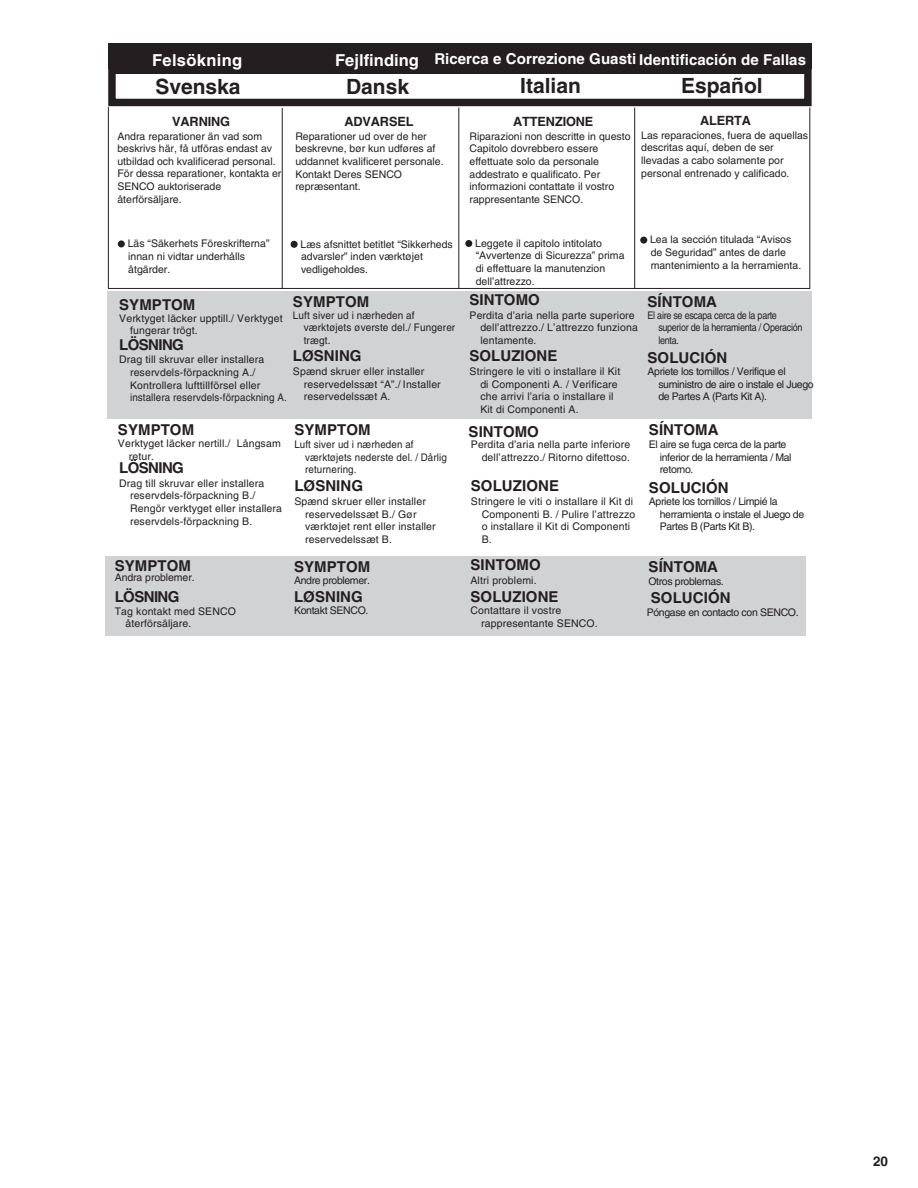
<style>
.page{position:relative;width:918px;height:1188px;background:#fff}
.page>*{position:absolute;margin:0;border:0;box-sizing:border-box;transform-origin:0 0}
.t1{font:700 21px "Helvetica LT";color:#231f20}
.t2{font:700 16.5px "Helvetica LT";letter-spacing:.02em;color:#fff}
.t3{font:700 15px/29.4px "Helvetica LT";letter-spacing:.005em;color:#231f20}
.t4{font:700 15px "Helvetica LT";letter-spacing:.005em;color:#fff}
.t5{font:700 15px "Helvetica LT";letter-spacing:-.04em;color:#231f20}
.t6{font:700 15px/30.3px "Helvetica LT";letter-spacing:-.02em;color:#231f20}
.t7{font:700 13.5px "Helvetica LT";color:#231f20}
.t8{font:700 12.75px "Helvetica LT";letter-spacing:-.01em;color:#231f20}
.t9{font:10.5px/12.6px "Helvetica LT";color:#231f20}
.t10{font:10.5px/12.6px "Helvetica LT";letter-spacing:-.03em;color:#231f20}
.t11{font:10.5px/12.6px "Helvetica LT";letter-spacing:-.03em;color:#231f20;scale:.86 1}
.t12{font:10.5px/12.6px "Helvetica LT";color:#231f20;scale:.93 1}
.t13{font:10.5px/12.6px "Helvetica LT";color:#231f20;scale:.95 1}
.t14{font:10.5px "Helvetica LT";letter-spacing:-.035em;color:#231f20}
.s1{font-size:16.5px}
</style>
<div class="page">
<hr style="left:108px;top:107px;width:1px;height:181px;background:#231f20">
<hr style="left:809px;top:108px;width:1px;height:181px;background:#231f20">
<hr style="left:634px;top:108px;width:1px;height:181px;background:#231f20">
<hr style="left:458px;top:108px;width:1px;height:181px;background:#231f20">
<div style="left:108px;top:43px;width:704px;height:25px;background:#231f20"></div>
<div style="left:108px;top:67px;width:704px;height:39px;border:7px solid #231f20"></div>
<div style="left:118px;top:240px;width:7px;height:7px;background:#231f20;border-radius:50%"></div>
<div style="left:105px;top:557px;width:701px;height:79px;background:#d1d2d4"></div>
<div style="left:108px;top:291px;width:704px;height:128px;background:#d1d2d4"></div>
<hr style="left:282px;top:108px;width:1px;height:181px;background:#231f20">
<hr style="left:108px;top:288px;width:702px;height:1px;background:#231f20">
<div style="left:640px;top:237px;width:7px;height:7px;background:#231f20;border-radius:50%"></div>
<div style="left:291px;top:241px;width:7px;height:7px;background:#231f20;border-radius:50%"></div>
<div style="left:465px;top:240px;width:7px;height:7px;background:#231f20;border-radius:50%"></div>
<p class="t2" style="left:152px;top:50px;width:92px">Felsökning</p>
<p class="t1" style="left:155px;top:74px;width:87px">Svenska</p>
<p class="t4" style="left:335px;top:50px;width:472px"><span class="s1">Fejlfinding</span> Ricerca e Correzione Guasti Identificación de Fallas</p>
<p class="t1" style="left:346px;top:74px;width:65px">Dansk</p>
<p class="t1" style="left:520px;top:73px;width:62px">Italian</p>
<p class="t1" style="left:681px;top:73px;width:83px">Español</p>
<p class="t8" style="left:700px;top:113px;width:53px">ALERTA</p>
<p class="t9" style="left:641px;top:129px;width:168px">Las reparaciones, fuera de aquellas descritas aquí, deben de ser llevadas a cabo solamente por personal entrenado y calificado.</p>
<p class="t8" style="left:172px;top:114px;width:60px">VARNING</p>
<p class="t9" style="left:117px;top:130px;width:165px">Andra reparationer än vad som beskrivs här, få utföras endast av utbildad och kvalificerad personal.<br>För dessa reparationer, kontakta er<br>SENCO auktoriserade återförsäljare.</p>
<p class="t9" style="left:128px;top:237px;width:143px">Läs “Säkerhets Föreskrifterna” innan ni vidtar underhålls åtgärder.</p>
<p class="t3" style="left:119px;top:290px;width:78px">SYMPTOM</p>
<p class="t9" style="left:130px;top:312px;width:154px;text-indent:-11px">Verktyget läcker upptill./ Verktyget fungerar trögt.</p>
<p class="t5" style="left:119px;top:335px;width:66px">LÖSNING</p>
<p class="t9" style="left:130px;top:353px;width:158px;text-indent:-11px">Drag till skruvar eller installera reservdels-förpackning A./ Kontrollera lufttillförsel eller installera reservdels-förpackning A.</p>
<p class="t3" style="left:118px;top:415px;width:78px">SYMPTOM</p>
<p class="t9" style="left:129px;top:437px;width:153px;text-indent:-11px">Verktyget läcker nertill./ Långsam retur.</p>
<p class="t5" style="left:119px;top:459px;width:66px">LÖSNING</p>
<p class="t9" style="left:130px;top:477px;width:153px;text-indent:-11px">Drag till skruvar eller installera reservdels-förpackning B./<br>Rengör verktyget eller installera reservdels-förpackning B.</p>
<p class="t6" style="left:115px;top:551px;width:78px">SYMPTOM<br>LÖSNING</p>
<p class="t9" style="left:126px;top:605px;width:112px;text-indent:-11px">Tag kontakt med SENCO återförsäljare.</p>
<p class="t8" style="left:344px;top:114px;width:71px">ADVARSEL</p>
<p class="t9" style="left:295px;top:130px;width:150px">Reparationer ud over de her beskrevne, bør kun udføres af uddannet kvalificeret personale.<br>Kontakt Deres SENCO repræsentant.</p>
<p class="t8" style="left:513px;top:114px;width:82px">ATTENZIONE</p>
<p class="t9" style="left:470px;top:130px;width:163px">Riparazioni non descritte in questo<br>Capitolo dovrebbero essere effettuate solo da personale addestrato e qualificato. Per informazioni contattate il vostro rappresentante SENCO.</p>
<p class="t9" style="left:650px;top:233px;width:153px">Lea la sección titulada “Avisos de Seguridad” antes de darle mantenimiento a la herramienta.</p>
<p class="t9" style="left:301px;top:238px;width:154px">Læs afsnittet betitlet “Sikkerheds advarsler” inden værktøjet vedligeholdes.</p>
<p class="t9" style="left:475px;top:237px;width:151px">Leggete il capitolo intitolato “Avvertenze di Sicurezza” prima di effettuare la manutenzion dell’attrezzo.</p>
<p class="t3" style="left:648px;top:287px;width:71px">SÍNTOMA</p>
<p class="t11" style="left:658px;top:309px;width:169px;text-indent:-11px">El aire se escapa cerca de la parte superior de la herramienta / Operación lenta.</p>
<p class="t3" style="left:648px;top:342px;width:81px">SOLUCIÓN</p>
<p class="t10" style="left:658px;top:365px;width:157px;text-indent:-11px">Apriete los tornillos / Verifique el suministro de aire o instale el Juego de Partes A (Parts Kit A).</p>
<p class="t3" style="left:649px;top:415px;width:71px">SÍNTOMA</p>
<p class="t10" style="left:660px;top:438px;width:133px;text-indent:-11px">El aire se fuga cerca de la parte inferior de la herramienta / Mal retorno.</p>
<p class="t3" style="left:649px;top:473px;width:81px">SOLUCIÓN</p>
<p class="t10" style="left:660px;top:495px;width:146px;text-indent:-11px">Apriete los tornillos / Limpié la herramienta o instale el Juego de<br>Partes B (Parts Kit B).</p>
<p class="t3" style="left:649px;top:552px;width:71px">SÍNTOMA</p>
<p class="t10" style="left:648px;top:575px;width:77px">Otros problemas.</p>
<p class="t3" style="left:651px;top:582px;width:81px">SOLUCIÓN</p>
<p class="t10" style="left:647px;top:606px;width:153px">Póngase en contacto con SENCO.</p>
<p class="t3" style="left:470px;top:285px;width:72px">SINTOMO</p>
<p class="t9" style="left:480px;top:309px;width:159px;text-indent:-11px">Perdita d’aria nella parte superiore dell’attrezzo./ L’attrezzo funziona lentamente.</p>
<p class="t3" style="left:470px;top:340px;width:90px">SOLUZIONE</p>
<p class="t9" style="left:480px;top:365px;width:141px;text-indent:-11px">Stringere le viti o installare il Kit di Componenti A. / Verificare che arrivi l’aria o installare il<br>Kit di Componenti A.</p>
<p class="t3" style="left:469px;top:416px;width:72px">SINTOMO</p>
<p class="t3" style="left:293px;top:287px;width:78px">SYMPTOM</p>
<p class="t13" style="left:304px;top:309px;width:161px;text-indent:-11px">Luft siver ud i nærheden af værktøjets øverste del./ Fungerer trægt.</p>
<p class="t3" style="left:293px;top:340px;width:70px">LØSNING</p>
<p class="t9" style="left:304px;top:365px;width:139px;text-indent:-11px">Spænd skruer eller installer reservedelssæt “A”./ Installer reservedelssæt A.</p>
<p class="t3" style="left:294px;top:415px;width:78px">SYMPTOM</p>
<p class="t12" style="left:305px;top:438px;width:154px;text-indent:-11px">Luft siver ud i nærheden af værktøjets nederste del. / Dårlig returnering.</p>
<p class="t3" style="left:294px;top:471px;width:70px">LØSNING</p>
<p class="t9" style="left:305px;top:495px;width:132px;text-indent:-11px">Spænd skruer eller installer reservedelssæt B./ Gør værktøjet rent eller installer reservedelssæt B.</p>
<p class="t3" style="left:294px;top:552px;width:78px">SYMPTOM<br>LØSNING</p>
<p class="t10" style="left:294px;top:604px;width:76px">Kontakt SENCO.</p>
<p class="t9" style="left:471px;top:438px;width:161px;text-align:right">Perdita d’aria nella parte inferiore dell’attrezzo./ Ritorno difettoso.</p>
<p class="t9" style="left:482px;top:495px;width:155px;text-indent:-11px">Stringere le viti o installare il Kit di<br>Componenti B. / Pulire l’attrezzo o installare il Kit di Componenti<br>B.</p>
<p class="t3" style="left:471px;top:549px;width:90px;line-height:31.3px">SINTOMO<br>SOLUZIONE</p>
<p class="t9" style="left:481px;top:604px;width:118px;text-indent:-11px">Contattare il vostre rappresentante SENCO.</p>
<p class="t3" style="left:471px;top:471px;width:90px">SOLUZIONE</p>
<p class="t9" style="left:115px;top:571px;width:82px">Andra problemer.</p>
<p class="t14" style="left:294px;top:574px;width:77px">Andre problemer.</p>
<p class="t9" style="left:471px;top:574px;width:68px">Altri problemi.</p>
<p class="t7" style="left:873px;top:1153px;width:16px">20</p>
</div>
